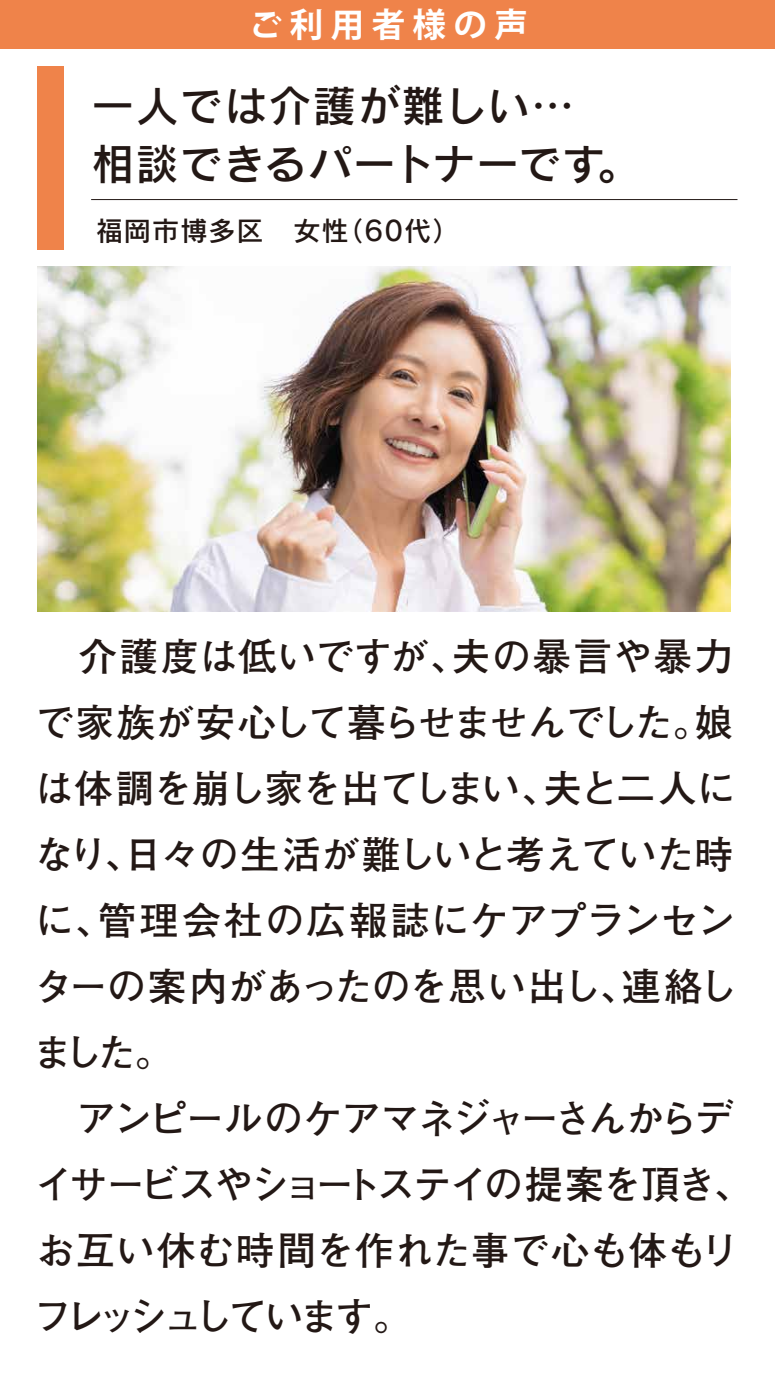
<style>
.page{position:relative;width:775px;height:1379px;background:#fff}
.page>*{position:absolute;margin:0;border:0;box-sizing:border-box;transform-origin:0 0}
.t1{font:42.62px/58.2px "Rodin Pro N DB";letter-spacing:.035em;color:#231815}
.t2{font:700 38.75px/66px "Futo Go B101 Pr 6 N";letter-spacing:-.02em;color:#231815}
.t3{font:700 33.5px "Koz Go Pr 6 N";letter-spacing:.22em;color:#fff}
.t4{font:27.12px "Rodin Pro N DB";letter-spacing:.04em;color:#231815}
</style>
<div class="page">
<div style="left:0;top:0;width:775px;height:49px;background:#ef834a"></div>
<hr style="left:91px;top:199px;width:647px;height:1px;background:#231815">
<div style="left:37px;top:66px;width:27px;height:184px;background:#ef834a"></div>
<img style="left:37px;top:266px;width:693px;height:346px">
<p class="t3" style="left:249px;top:6px;width:281px">ご利用者様の声</p>
<p class="t1" style="left:92px;top:75px;width:572px">一人では介護が難しい…<br>相談できるパートナーです。　</p>
<p class="t4" style="left:96px;top:213px;width:365px">福岡市博多区　女性（60代）</p>
<p class="t2" style="left:34px;top:622px;width:721px">　介護度は低いですが、夫の暴言や暴力で家族が安心して暮らせませんでした。娘は体調を崩し家を出てしまい、夫と二人になり、日々の生活が難しいと考えていた時に、管理会社の広報誌にケアプランセンターの案内があったのを思い出し、連絡しました。<br>　アンピールのケアマネジャーさんからデイサービスやショートステイの提案を頂き、お互い休む時間を作れた事で心も体もリフレッシュしています。</p>
</div>
